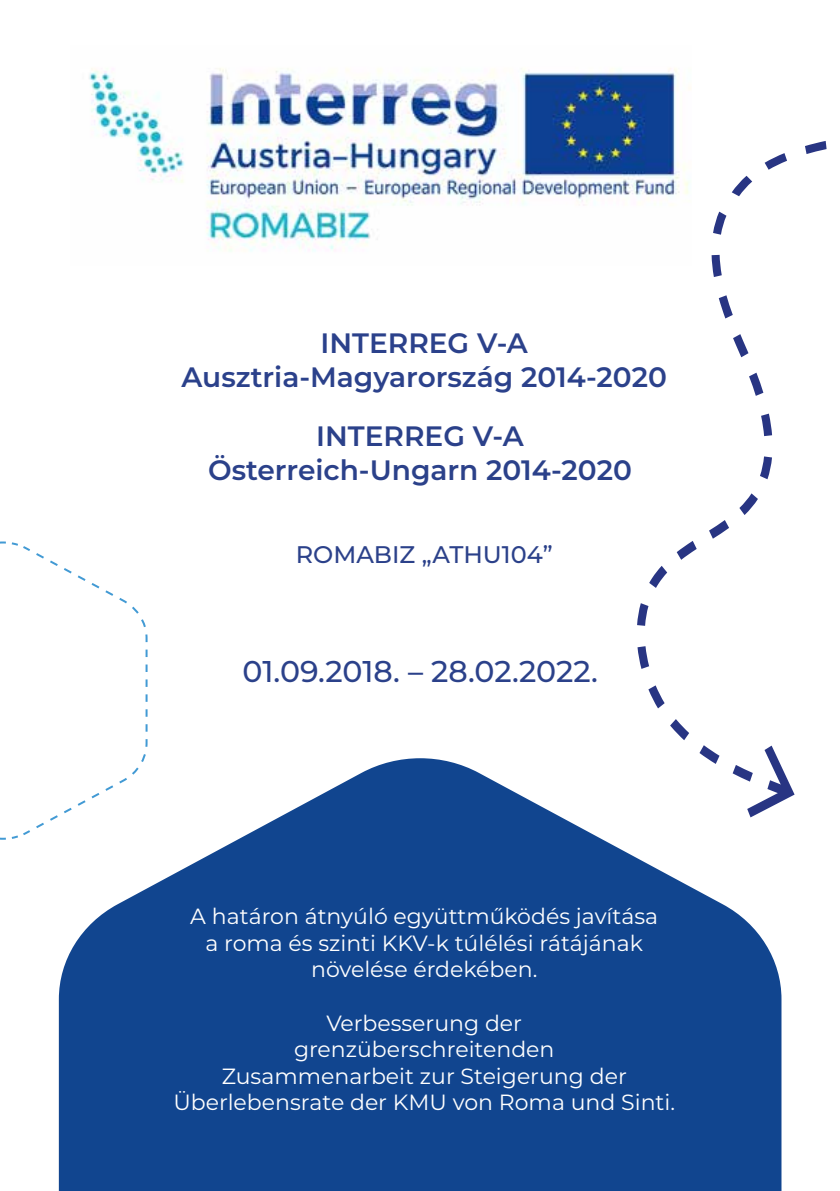
<style>
.page{position:relative;width:840px;height:1191px;background:#fff}
.page>*{position:absolute;margin:0;border:0;box-sizing:border-box;transform-origin:0 0}
.t1{font:500 30px "Montserrat";letter-spacing:-.005em;color:#2b418a}
.t2{font:600 28px/33.6px "Montserrat";color:#2b418b;text-align:center}
.t3{font:600 28px/33.6px "Montserrat";color:#2b418a;text-align:center}
.t4{font:500 24px "Montserrat";color:#2b418a}
.t5{font:22px/26.4px "Montserrat";color:#fff;text-align:center}
</style>
<div class="page">
<svg style="left:59px;top:758px;width:722px;height:433px;fill:#11458f"></svg>
<svg style="left:0;top:541px;width:148px;height:299px"></svg>
<img style="left:89px;top:68px;width:601px;height:184px">
<svg style="left:636px;top:212px;width:137px;height:584px"></svg>
<svg style="left:746px;top:745px;width:48px;height:72px"></svg>
<svg style="left:731px;top:141px;width:96px;height:55px"></svg>
<p class="t2" style="left:181px;top:326px;width:486px">INTERREG V-A<br>Ausztria-Magyarország 2014-2020</p>
<p class="t3" style="left:208px;top:419px;width:425px">INTERREG V-A<br>Österreich-Ungarn 2014-2020</p>
<p class="t4" style="left:295px;top:537px;width:258px">ROMABIZ „ATHU104”</p>
<h1 class="t1" style="left:242px;top:650px;width:356px">01.09.2018. – 28.02.2022.</h1>
<p class="t5" style="left:190px;top:902px;width:469px">A határon átnyúló együttműködés javítása a roma és szinti KKV-k túlélési rátájának növelése érdekében.</p>
<p class="t5" style="left:173px;top:1009px;width:503px">Verbesserung der<br>grenzüberschreitenden<br>Zusammenarbeit zur Steigerung der<br>Überlebensrate der KMU von Roma und Sinti.</p>
</div>
